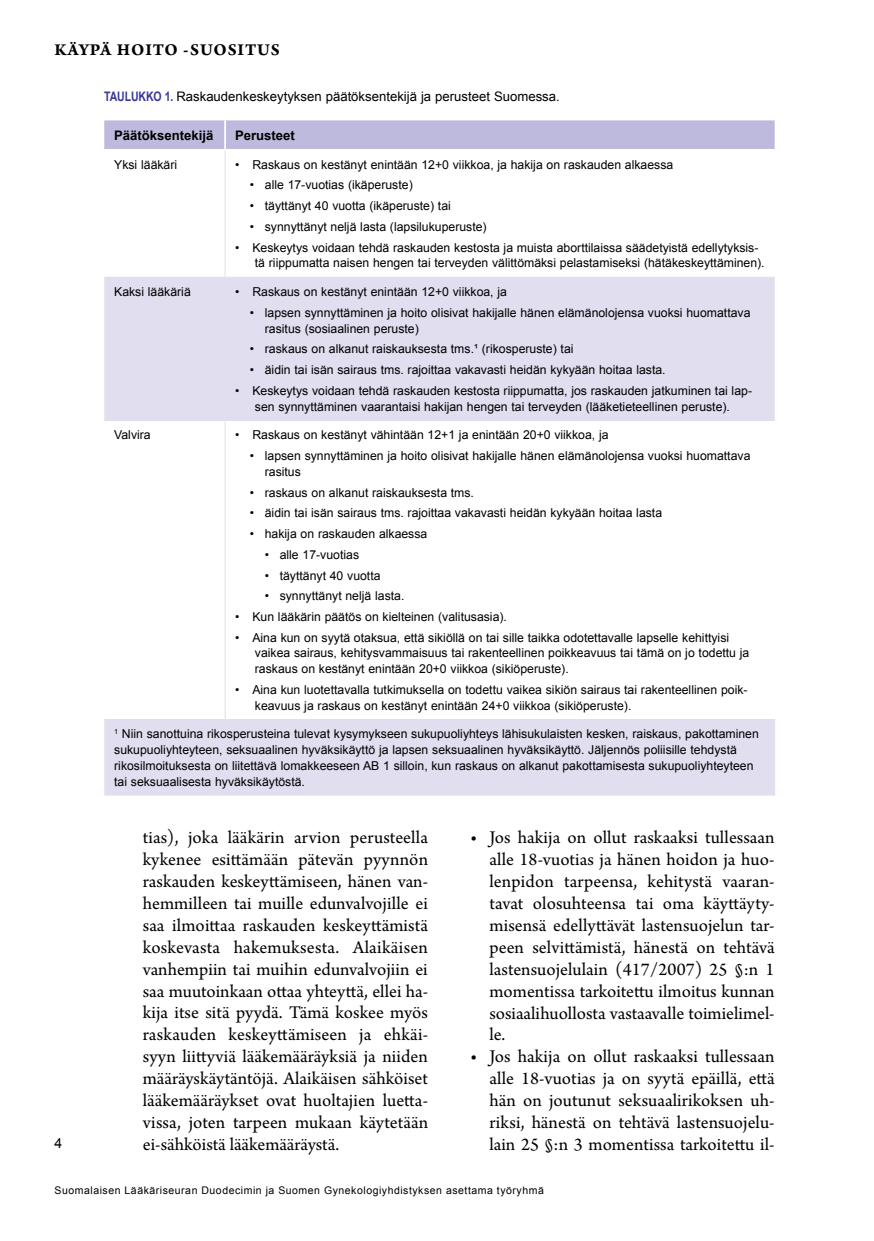
<style>
.page{position:relative;width:874px;height:1241px;background:#fff}
.page>*{position:absolute;margin:0;border:0;box-sizing:border-box;transform-origin:0 0}
.t1{font:18.9px/21.9px "Arno Pro";color:#000;text-align:justify}
.t2{font:17.5px "Arno Pro Bold Sm Text";letter-spacing:.05em;color:#000}
.t3{font:14px "Arial";color:#000}
.t4{font:13.12px "Arial";color:#000}
.t5{font:700 13.12px "Arial";color:#000}
.t6{font:700 13.12px "Arial";color:#393a96;scale:.8 1}
.t7{font:12.25px/15.8px "Arial";color:#000}
.t8{font:10.5px "Arial";letter-spacing:.05em;color:#000}
.s1{font-weight:700;color:#393a96}
</style>
<div class="page">
<div style="left:104px;top:120px;width:670px;height:29px;background:#bdbadd"></div>
<svg style="left:104px;top:278px;width:670px;height:517px"></svg>
<hr style="left:773px;top:720px;width:1px;height:75px;background:#e0deef">
<hr style="left:225px;top:719px;width:549px;height:1px;background:#e0deef">
<hr style="left:104px;top:719px;width:121px;height:1px;background:#e0deef">
<hr style="left:224px;top:421px;width:1px;height:298px;background:#e0deef">
<hr style="left:225px;top:420px;width:549px;height:1px;background:#e0deef">
<hr style="left:104px;top:420px;width:121px;height:1px;background:#e0deef">
<hr style="left:224px;top:278px;width:1px;height:142px;background:#e0deef">
<hr style="left:225px;top:277px;width:549px;height:1px;background:#e0deef">
<hr style="left:104px;top:277px;width:121px;height:1px;background:#e0deef">
<hr style="left:224px;top:151px;width:1px;height:126px;background:#e0deef">
<hr style="left:224px;top:120px;width:2px;height:29px;background:#fff">
<h2 class="t2" style="left:55px;top:39px;width:226px">KÄYPÄ HOITO -SUOSITUS</h2>
<p class="t3" style="left:55px;top:1133px;width:9px">4</p>
<p class="t6" style="left:104px;top:87px;width:18px">Taulukko</p>
<p class="t4" style="left:165px;top:87px;width:396px"><span class="s1">1.</span> Raskaudenkeskeytyksen päätöksentekijä ja perusteet Suomessa.</p>
<p class="t5" style="left:114px;top:126px;width:101px">Päätöksentekijä</p>
<p class="t5" style="left:235px;top:126px;width:61px">Perusteet</p>
<p class="t7" style="left:114px;top:157px;width:64px">Yksi lääkäri</p>
<p class="t7" style="left:235px;top:157px;width:439px">• Raskaus on kestänyt enintään 12+0 viikkoa, ja hakija on raskauden alkaessa</p>
<p class="t7" style="left:250px;top:177px;width:164px">• alle 17-vuotias (ikäperuste)</p>
<p class="t7" style="left:250px;top:198px;width:202px">• täyttänyt 40 vuotta (ikäperuste) tai</p>
<p class="t7" style="left:250px;top:219px;width:238px">• synnyttänyt neljä lasta (lapsilukuperuste)</p>
<p class="t7" style="left:255px;top:239px;width:511px;text-indent:-20px">• Keskeytys voidaan tehdä raskauden kestosta ja muista aborttilaissa säädetyistä edellytyksis&shy;tä riippumatta naisen hengen tai terveyden välittömäksi pelastamiseksi (hätäkeskeyttäminen).</p>
<p class="t7" style="left:114px;top:284px;width:78px">Kaksi lääkäriä</p>
<p class="t7" style="left:235px;top:284px;width:273px">• Raskaus on kestänyt enintään 12+0 viikkoa, ja</p>
<p class="t7" style="left:265px;top:305px;width:487px;text-indent:-15px">• lapsen synnyttäminen ja hoito olisivat hakijalle hänen elämänolojensa vuoksi huomattava rasitus (sosiaalinen peruste)</p>
<p class="t7" style="left:250px;top:341px;width:325px">• raskaus on alkanut raiskauksesta tms.¹ (rikosperuste) tai</p>
<p class="t7" style="left:250px;top:362px;width:417px">• äidin tai isän sairaus tms. rajoittaa vakavasti heidän kykyään hoitaa lasta.</p>
<p class="t7" style="left:235px;top:383px;width:518px;text-align:center">• Keskeytys voidaan tehdä raskauden kestosta riippumatta, jos raskauden jatkuminen tai lap&shy;sen synnyttäminen vaarantaisi hakijan hengen tai terveyden (lääketieteellinen peruste).</p>
<p class="t7" style="left:114px;top:427px;width:38px">Valvira</p>
<p class="t7" style="left:235px;top:427px;width:375px">• Raskaus on kestänyt vähintään 12+1 ja enintään 20+0 viikkoa, ja</p>
<p class="t7" style="left:265px;top:448px;width:487px;text-indent:-15px">• lapsen synnyttäminen ja hoito olisivat hakijalle hänen elämänolojensa vuoksi huomattava rasitus</p>
<p class="t7" style="left:250px;top:484px;width:225px">• raskaus on alkanut raiskauksesta tms.</p>
<p class="t7" style="left:250px;top:505px;width:413px">• äidin tai isän sairaus tms. rajoittaa vakavasti heidän kykyään hoitaa lasta</p>
<p class="t7" style="left:250px;top:526px;width:179px">• hakija on raskauden alkaessa</p>
<p class="t7" style="left:265px;top:546px;width:96px">• alle 17-vuotias</p>
<p class="t7" style="left:265px;top:567px;width:117px">• täyttänyt 40 vuotta</p>
<p class="t7" style="left:265px;top:588px;width:141px">• synnyttänyt neljä lasta.</p>
<p class="t7" style="left:235px;top:609px;width:273px">• Kun lääkärin päätös on kielteinen (valitusasia).</p>
<p class="t7" style="left:255px;top:629px;width:496px;text-indent:-20px">• Aina kun on syytä otaksua, että sikiöllä on tai sille taikka odotettavalle lapselle kehittyisi vaikea sairaus, kehitysvammaisuus tai rakenteellinen poikkeavuus tai tämä on jo todettu ja raskaus on kestänyt enintään 20+0 viikkoa (sikiöperuste).</p>
<p class="t7" style="left:255px;top:681px;width:494px;text-indent:-20px">• Aina kun luotettavalla tutkimuksella on todettu vaikea sikiön sairaus tai rakenteellinen poik&shy;keavuus ja raskaus on kestänyt enintään 24+0 viikkoa (sikiöperuste).</p>
<p class="t7" style="left:114px;top:726px;width:645px"><sup>1</sup> Niin sanottuina rikosperusteina tulevat kysymykseen sukupuoliyhteys lähisukulaisten kesken, raiskaus, pakottaminen sukupuoliyhteyteen, seksuaalinen hyväksikäyttö ja lapsen seksuaalinen hyväksikäyttö. Jäljennös poliisille tehdystä rikosilmoituksesta on liitettävä lomakkeeseen AB 1 silloin, kun raskaus on alkanut pakottamisesta sukupuoliyhteyteen tai seksuaalisesta hyväksikäytöstä.</p>
<p class="t1" style="left:143px;top:827px;width:287px">tias), joka lääkärin arvion perusteella kykenee esittämään pätevän pyynnön raskauden keskeyttämiseen, hänen van&shy;hemmilleen tai muille edunvalvojille ei saa ilmoittaa raskauden keskeyttämistä koskevasta hakemuksesta. Alaikäisen vanhempiin tai muihin edunvalvojiin ei saa muutoinkaan ottaa yhteyttä, ellei ha&shy;kija itse sitä pyydä. Tämä koskee myös raskauden keskeyttämiseen ja ehkäi&shy;syyn liittyviä lääkemääräyksiä ja niiden määräyskäytäntöjä. Alaikäisen sähköiset lääkemääräykset ovat huoltajien luetta&shy;vissa, joten tarpeen mukaan käytetään ei-sähköistä lääkemääräystä.</p>
<p class="t1" style="left:489px;top:827px;width:287px;text-indent:-19px">• Jos hakija on ollut raskaaksi tullessaan alle 18-vuotias ja hänen hoidon ja huo&shy;lenpidon tarpeensa, kehitystä vaaran&shy;tavat olosuhteensa tai oma käyttäyty&shy;misensä edellyttävät lastensuojelun tar&shy;peen selvittämistä, hänestä on tehtävä lastensuojelulain (417/2007) 25 §:n 1 momentissa tarkoitettu ilmoitus kunnan sosiaalihuollosta vastaavalle toimielimel&shy;le.</p>
<h1 class="t1" style="left:489px;top:1046px;width:287px;text-indent:-19px">• Jos hakija on ollut raskaaksi tullessaan alle 18-vuotias ja on syytä epäillä, että hän on joutunut seksuaalirikoksen uh&shy;riksi, hänestä on tehtävä lastensuojelu&shy;lain 25 §:n 3 momentissa tarkoitettu il-</h1>
<p class="t8" style="left:55px;top:1182px;width:490px">Suomalaisen Lääkäriseuran Duodecimin ja Suomen Gynekologiyhdistyksen asettama työryhmä</p>
</div>
